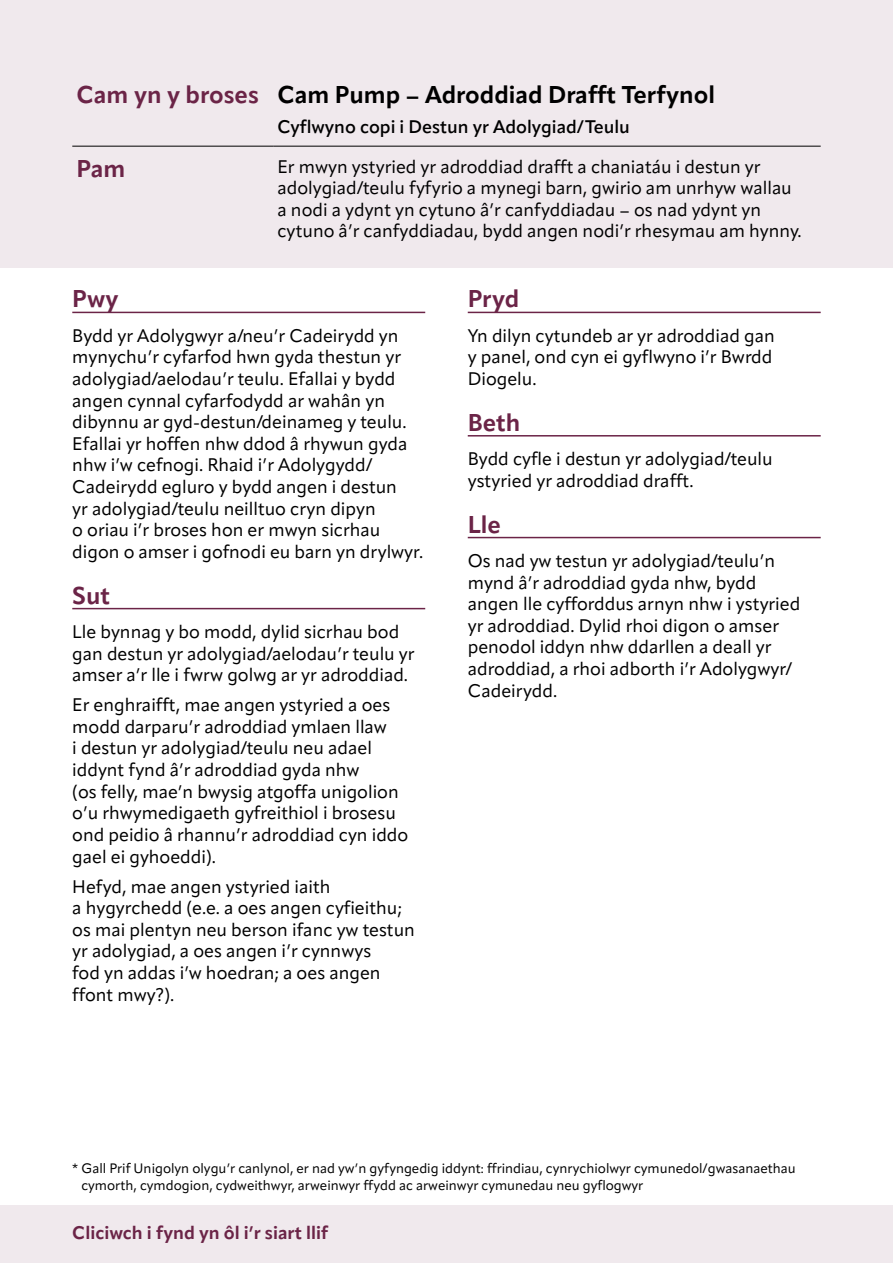
<style>
.page{position:relative;width:893px;height:1263px;background:#fff}
.page>*{position:absolute;margin:0;border:0;box-sizing:border-box;transform-origin:0 0}
.black_bold{font:700 24px "Apparat";color:#000}
.bold_title{font:700 24px "Apparat";color:#6b2447}
.Bold_title_no_rule{font:700 24px "Apparat";color:#6b2447}
.Body_text{font:18px/21.6px "Apparat";color:#000}
.Body_text-2{font:600 18px "Apparat";color:#000}
.Body_text-3{font:700 18px "Apparat";color:#6b2447}
.t1{font:13.5px/16.2px "Apparat";color:#000}
</style>
<div class="page">
<div style="left:0;top:0;width:893px;height:268px;background:#f0e9ed"></div>
<hr style="left:72px;top:312px;width:353px;height:1px;background:#6b2447">
<hr style="left:72px;top:608px;width:353px;height:1px;background:#6b2447">
<hr style="left:468px;top:312px;width:353px;height:1px;background:#6b2447">
<hr style="left:468px;top:435px;width:353px;height:1px;background:#6b2447">
<hr style="left:468px;top:537px;width:353px;height:1px;background:#6b2447">
<hr style="left:72px;top:146px;width:201px;height:1px;background:#000">
<hr style="left:273px;top:146px;width:548px;height:1px;background:#000">
<div style="left:0;top:1205px;width:893px;height:58px;background:#f0e9ed"></div>
<p class="Bold_title_no_rule" style="left:77px;top:80px;width:184px">Cam yn y broses</p>
<p class="black_bold" style="left:277px;top:80px;width:439px">Cam Pump – Adroddiad Drafft Terfynol</p>
<p class="Body_text-2" style="left:277px;top:116px;width:354px">Cyflwyno copi i Destun yr Adolygiad/Teulu</p>
<p class="Bold_title_no_rule" style="left:77px;top:154px;width:50px">Pam</p>
<p class="Body_text" style="left:277px;top:156px;width:526px">Er mwyn ystyried yr adroddiad drafft a chaniatáu i destun yr adolygiad/teulu fyfyrio a mynegi barn, gwirio am unrhyw wallau a nodi a ydynt yn cytuno â’r canfyddiadau – os nad ydynt yn cytuno â’r canfyddiadau, bydd angen nodi’r rhesymau am hynny.</p>
<p class="bold_title" style="left:72px;top:284px;width:48px">Pwy</p>
<p class="Body_text" style="left:72px;top:325px;width:352px">Bydd yr Adolygwyr a/neu’r Cadeirydd yn mynychu’r cyfarfod hwn gyda thestun yr adolygiad/aelodau’r teulu. Efallai y bydd angen cynnal cyfarfodydd ar wahân yn dibynnu ar gyd-destun/deinameg y teulu.<br>Efallai yr hoffen nhw ddod â rhywun gyda nhw i’w cefnogi. Rhaid i’r Adolygydd/ Cadeirydd egluro y bydd angen i destun<br>yr adolygiad/teulu neilltuo cryn dipyn<br>o oriau i’r broses hon er mwyn sicrhau digon o amser i gofnodi eu barn yn drylwyr.</p>
<p class="bold_title" style="left:72px;top:580px;width:39px">Sut</p>
<p class="Body_text" style="left:72px;top:621px;width:344px">Lle bynnag y bo modd, dylid sicrhau bod gan destun yr adolygiad/aelodau’r teulu yr amser a’r lle i fwrw golwg ar yr adroddiad.</p>
<p class="Body_text" style="left:72px;top:694px;width:338px">Er enghraifft, mae angen ystyried a oes modd darparu’r adroddiad ymlaen llaw<br>i destun yr adolygiad/teulu neu adael iddynt fynd â’r adroddiad gyda nhw<br>(os felly, mae’n bwysig atgoffa unigolion o’u rhwymedigaeth gyfreithiol i brosesu ond peidio â rhannu’r adroddiad cyn iddo gael ei gyhoeddi).</p>
<p class="Body_text" style="left:72px;top:875px;width:344px">Hefyd, mae angen ystyried iaith<br>a hygyrchedd (e.e. a oes angen cyfieithu; os mai plentyn neu berson ifanc yw testun yr adolygiad, a oes angen i’r cynnwys<br>fod yn addas i’w hoedran; a oes angen ffont mwy?).</p>
<p class="bold_title" style="left:468px;top:284px;width:53px">Pryd</p>
<p class="Body_text" style="left:468px;top:325px;width:308px">Yn dilyn cytundeb ar yr adroddiad gan y panel, ond cyn ei gyflwyno i’r Bwrdd<br>Diogelu.</p>
<p class="bold_title" style="left:468px;top:408px;width:54px">Beth</p>
<p class="Body_text" style="left:468px;top:448px;width:306px">Bydd cyfle i destun yr adolygiad/teulu ystyried yr adroddiad drafft.</p>
<p class="bold_title" style="left:468px;top:509px;width:35px">Lle</p>
<p class="Body_text" style="left:468px;top:550px;width:334px">Os nad yw testun yr adolygiad/teulu’n mynd â’r adroddiad gyda nhw, bydd angen lle cyfforddus arnyn nhw i ystyried yr adroddiad. Dylid rhoi digon o amser penodol iddyn nhw ddarllen a deall yr adroddiad, a rhoi adborth i’r Adolygwyr/ Cadeirydd.</p>
<p class="t1" style="left:81px;top:1160px;width:716px;text-indent:-9px">* Gall Prif Unigolyn olygu’r canlynol, er nad yw’n gyfyngedig iddynt: ffrindiau, cynrychiolwyr cymunedol/gwasanaethau cymorth, cymdogion, cydweithwyr, arweinwyr ffydd ac arweinwyr cymunedau neu gyflogwyr</p>
<p class="Body_text-3" style="left:72px;top:1221px;width:257px">Cliciwch i fynd yn ôl i’r siart llif</p>
</div>
